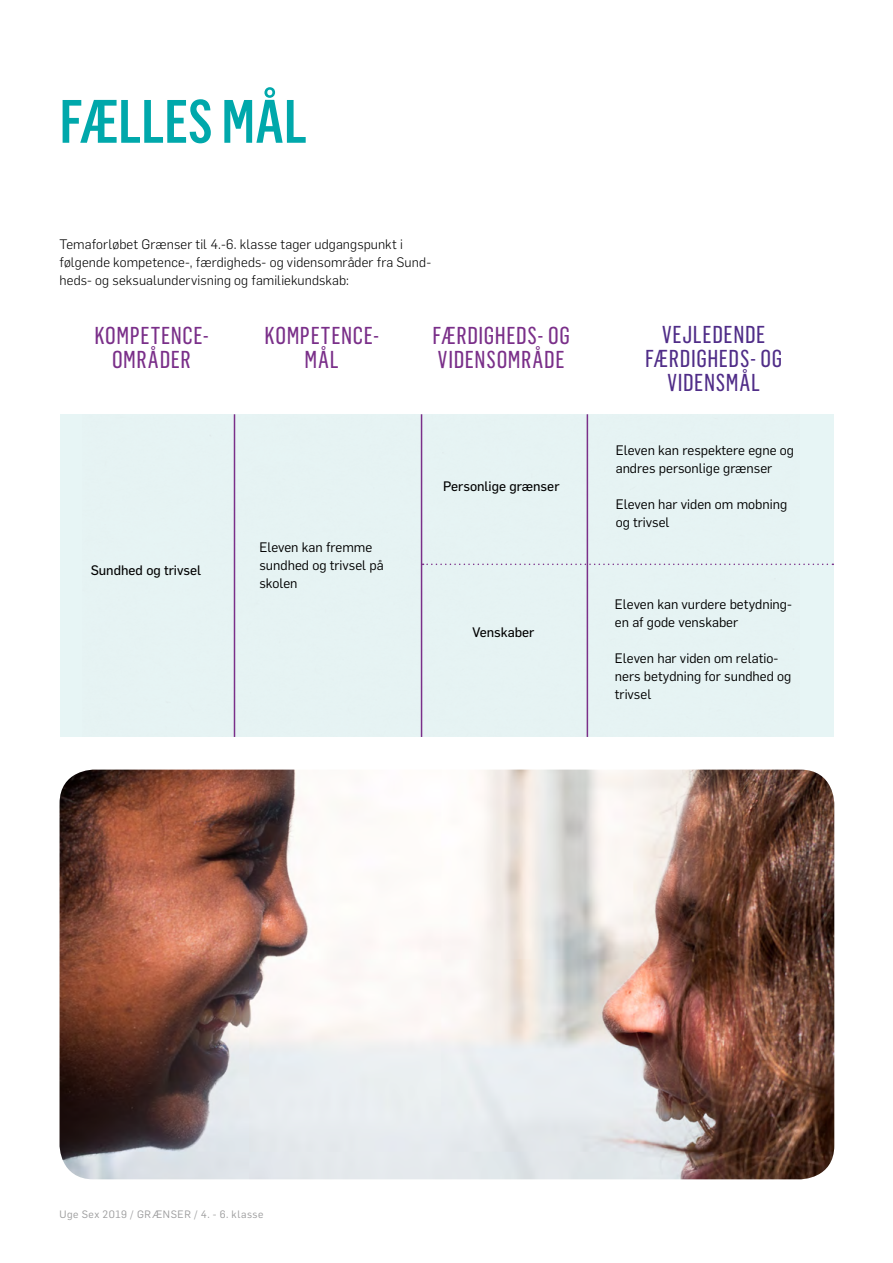
<style>
.page{position:relative;width:893px;height:1263px;background:#fff}
.page>*{position:absolute;margin:0;border:0;box-sizing:border-box;transform-origin:0 0}
.t1{font:500 60px "Flama Condensed";letter-spacing:-.005em;color:#00a8ab}
.t2{font:24px/24px "Flama Condensed Basic";letter-spacing:.025em;color:#7a2f89;text-align:center}
.t3{font:24px/24px "Flama Condensed Basic";letter-spacing:.03em;color:#502d88;text-align:center}
.t4{font:13.5px/18px "Flama";color:#000}
.t5{font:300 13.5px/18px "Flama";letter-spacing:.01em;color:#000}
.t6{font:13.5px "Flama Basic";color:#000}
.t7{font:10.5px "Flama";letter-spacing:.055em;color:#9c9c9d}
</style>
<div class="page">
<div style="left:60px;top:414px;width:773px;height:322px;background:#e6f3f3"></div>
<img style="left:233px;top:414px;width:356px;height:322px">
<svg style="left:423px;top:563px;width:410px;height:2px"></svg>
<hr style="left:587px;top:414px;width:1px;height:323px;background:#7a2f89">
<hr style="left:421px;top:414px;width:1px;height:323px;background:#7a2f89">
<hr style="left:234px;top:414px;width:1px;height:323px;background:#7a2f89">
<img style="left:60px;top:770px;width:774px;height:409px">
<h1 class="t1" style="left:60px;top:84px;width:249px">FÆLLES MÅL</h1>
<p class="t5" style="left:60px;top:234px;width:373px">Temaforløbet Grænser til 4.-6. klasse tager udgangspunkt i følgende kompetence-, færdigheds- og vidensområder fra Sund&shy;heds- og seksualundervisning og familiekundskab:</p>
<h2 class="t2" style="left:94px;top:323px;width:116px">KOMPETENCE-<br>OMRÅDER</h2>
<h2 class="t2" style="left:265px;top:323px;width:116px">KOMPETENCE-<br>MÅL</h2>
<h2 class="t2" style="left:433px;top:323px;width:139px;text-align:left">FÆRDIGHEDS- OG<br>VIDENSOMRÅDE</h2>
<h2 class="t3" style="left:645px;top:322px;width:139px">VEJLEDENDE<br>FÆRDIGHEDS- OG<br>VIDENSMÅL</h2>
<p class="t6" style="left:91px;top:561px;width:112px">Sundhed og trivsel</p>
<p class="t4" style="left:259px;top:537px;width:126px">Eleven kan fremme sundhed og trivsel på skolen</p>
<p class="t6" style="left:443px;top:477px;width:118px">Personlige grænser</p>
<p class="t6" style="left:472px;top:623px;width:64px">Venskaber</p>
<p class="t4" style="left:616px;top:441px;width:180px">Eleven kan respektere egne og andres personlige grænser</p>
<p class="t4" style="left:616px;top:495px;width:173px">Eleven har viden om mobning og trivsel</p>
<p class="t4" style="left:615px;top:594px;width:179px">Eleven kan vurdere betydning&shy;en af gode venskaber</p>
<p class="t4" style="left:615px;top:648px;width:178px">Eleven har viden om relatio&shy;ners betydning for sundhed og trivsel</p>
<p class="t7" style="left:60px;top:1207px;width:206px">Uge Sex 2019 / GRÆNSER / 4. - 6. klasse</p>
</div>
